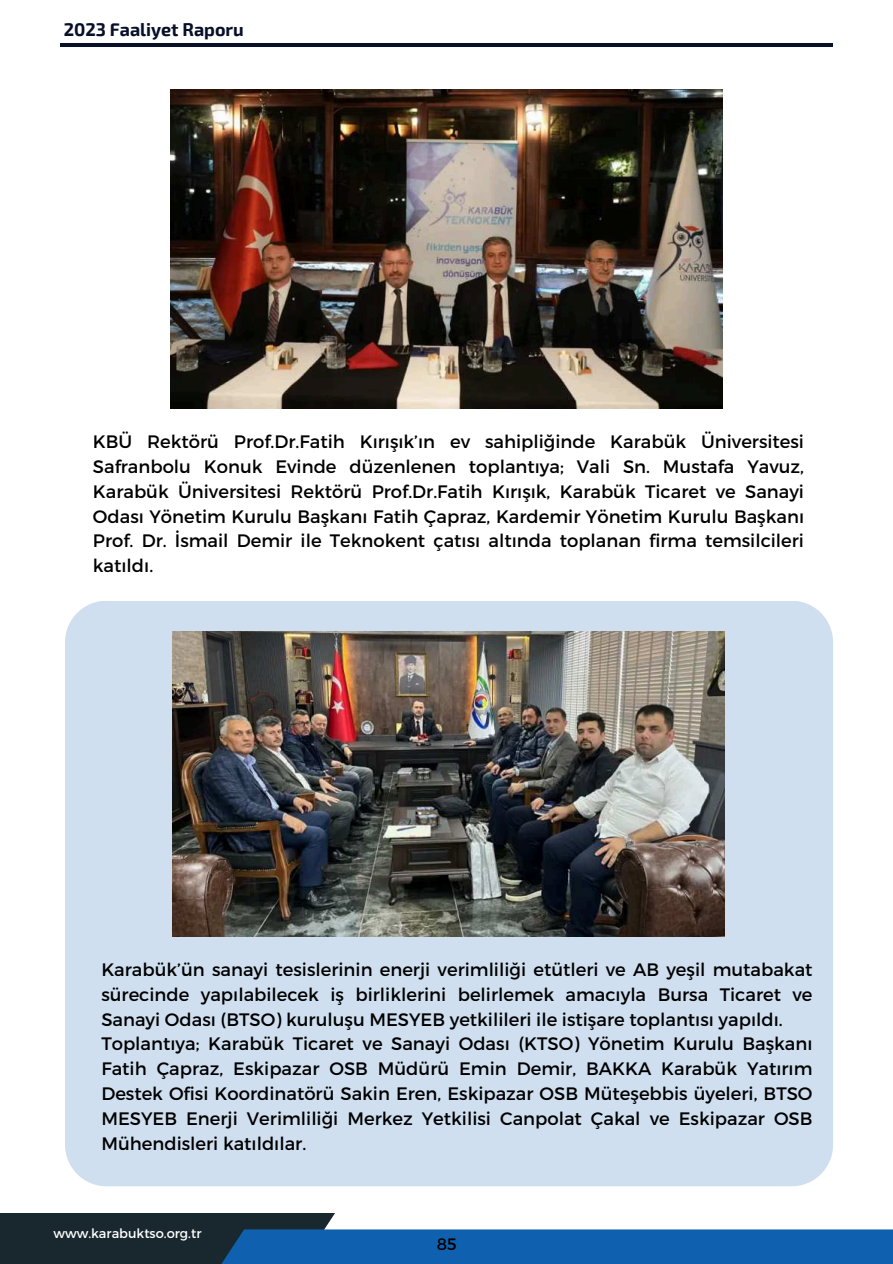
<style>
.page{position:relative;width:893px;height:1264px;background:#fff}
.page>*{position:absolute;margin:0;border:0;box-sizing:border-box;transform-origin:0 0}
.t1{font:18px/24.8px "Montserrat";color:#000;text-align:justify}
.t2{font:700 18px "Exo 2";color:#070f29}
.t3{font:16.5px "Montserrat";color:#000}
.t4{font:13.05px "Montserrat";color:#fff}
</style>
<div class="page">
<div style="left:0;top:1212px;width:335px;height:51px;background:#18282e"></div>
<div style="left:175px;top:1229px;width:717px;height:34px;background:#0f61af"></div>
<hr style="left:60px;top:44px;width:773px;height:3px;background:#070f29">
<div style="left:65px;top:600px;width:768px;height:586px;background:#cfdfef;border-radius:42px"></div>
<img style="left:171px;top:89px;width:551px;height:320px">
<img style="left:172px;top:631px;width:552px;height:305px">
<p class="t2" style="left:64px;top:19px;width:182px">2023 Faaliyet Raporu</p>
<p class="t1" style="left:93px;top:429px;width:712px">KBÜ Rektörü Prof.Dr.Fatih K2r2ş2k’2n ev sahipliğinde Karabük Üniversitesi Safranbolu Konuk Evinde düzenlenen toplant2ya; Vali Sn. Mustafa Yavuz, Karabük Üniversitesi Rektörü Prof.Dr.Fatih K2r2ş2k, Karabük Ticaret ve Sanayi Odas2 Yönetim Kurulu Başkan2 Fatih Çapraz, Kardemir Yönetim Kurulu Başkan2<br>Prof. Dr. 1smail Demir ile Teknokent çat2s2 alt2nda toplanan firma temsilcileri kat2ld2.</p>
<p class="t1" style="left:101px;top:957px;width:712px;text-align:left">Karabük’ün sanayi tesislerinin enerji verimliliği etütleri ve AB yeşil mutabakat sürecinde yap2labilecek iş birliklerini belirlemek amac2yla Bursa Ticaret ve Sanayi Odas2 (BTSO) kuruluşu MESYEB yetkilileri ile istişare toplant2s2 yap2ld2.<br>Toplant2ya; Karabük Ticaret ve Sanayi Odas2 (KTSO) Yönetim Kurulu Başkan2<br>Fatih Çapraz, Eskipazar OSB Müdürü Emin Demir, BAKKA Karabük Yat2r2m Destek Ofisi Koordinatörü Sakin Eren, Eskipazar OSB Müteşebbis üyeleri, BTSO MESYEB Enerji Verimliliği Merkez Yetkilisi Canpolat Çakal ve Eskipazar OSB Mühendisleri kat2ld2lar.</p>
<p class="t4" style="left:53px;top:1225px;width:149px">www.karabuktso.org.tr</p>
<p class="t3" style="left:437px;top:1233px;width:21px">85</p>
</div>
